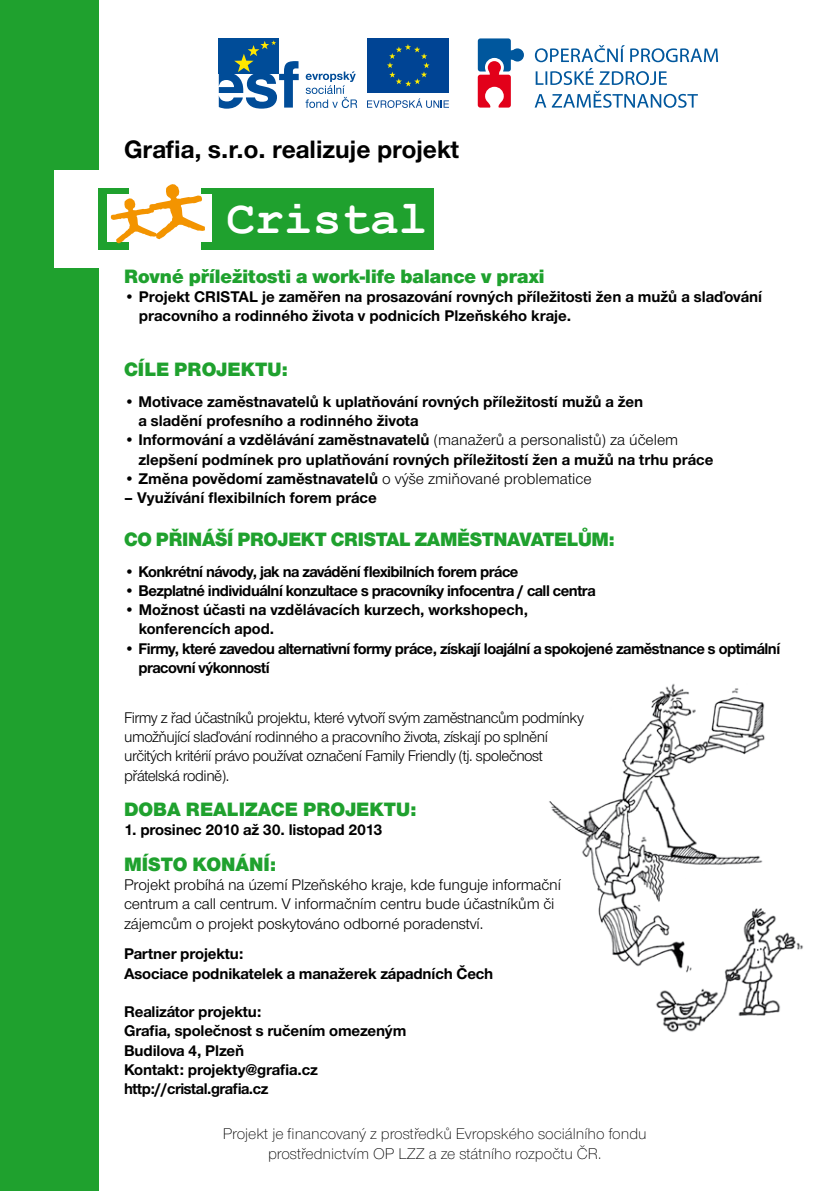
<style>
.page{position:relative;width:840px;height:1191px;background:#fff}
.page>*{position:absolute;margin:0;border:0;box-sizing:border-box;transform-origin:0 0}
.t1{font:700 47.8px "Courier New";color:#fff}
.t2{font:700 26px "Nimbus CEZOT";color:#000}
.t3{font:900 20px "Nimbus CEZOT";color:#1fa12e}
.t4{font:700 16px/19.2px "Nimbus CEZOT";letter-spacing:-.01em;color:#000}
.t5{font:700 16px/19.2px "Nimbus CEZOT";letter-spacing:-.03em;color:#000}
.t6{font:16px/19.2px "Nimbus CEZOT";letter-spacing:-.03em;color:#000}
.t7{font:16px/19.2px "Nimbus CEZOT";letter-spacing:-.01em;color:#000}
.t8{font:300 16px/19.2px "Nimbus CEZOT";color:#000;text-align:center}
.s1{font-weight:400}
</style>
<div class="page">
<img style="left:549px;top:683px;width:216px;height:284px">
<img style="left:651px;top:894px;width:152px;height:139px">
<div style="left:0;top:0;width:98px;height:1191px;background:#1fa12e"></div>
<div style="left:54px;top:170px;width:144px;height:97px;background:#fff"></div>
<svg style="left:534px;top:45px;width:183px;height:63px"></svg>
<svg style="left:477px;top:38px;width:46px;height:70px"></svg>
<div style="left:367px;top:38px;width:81px;height:55px;background:#004494"></div>
<svg style="left:387px;top:44px;width:42px;height:42px"></svg>
<svg style="left:367px;top:98px;width:81px;height:10px"></svg>
<div style="left:219px;top:38px;width:60px;height:36px;background:#004c98"></div>
<svg style="left:219px;top:40px;width:79px;height:69px"></svg>
<svg style="left:305px;top:71px;width:52px;height:37px"></svg>
<div style="left:98px;top:188px;width:335px;height:61px;background:#1fa12e"></div>
<div style="left:107px;top:194px;width:104px;height:47px;background:#fff"></div>
<div style="left:130px;top:186px;width:71px;height:73px;background:#fff"></div>
<svg style="left:110px;top:184px;width:95px;height:60px"></svg>
<h2 class="t2" style="left:124px;top:134px;width:336px">Grafia, s.r.o. realizuje projekt</h2>
<h1 class="t1" style="left:226px;top:188px;width:202px">Cristal</h1>
<p class="t3" style="left:124px;top:264px;width:421px">Rovné příležitosti a work-life balance v praxi</p>
<p class="t4" style="left:139px;top:287px;width:624px;text-indent:-15px">• Projekt CRISTAL je zaměřen na prosazování rovných příležitosti žen a mužů a slaďování pracovního a rodinného života v podnicích Plzeňského kraje.</p>
<p class="t3" style="left:124px;top:358px;width:165px">CÍLE PROJEKTU:</p>
<p class="t4" style="left:138px;top:392px;width:506px;text-indent:-14px">• Motivace zaměstnavatelů k uplatňování rovných příležitostí mužů a žen a sladění profesního a rodinného života</p>
<p class="t4" style="left:138px;top:430px;width:576px;text-indent:-14px">• Informování a vzdělávání zaměstnavatelů <span class="s1">(manažerů a personalistů) za účelem </span>zlepšení podmínek pro uplatňování rovných příležitostí žen a mužů na trhu práce</p>
<p class="t4" style="left:124px;top:469px;width:469px">• Změna povědomí zaměstnavatelů <span class="s1">o výše zmiňované problematice</span></p>
<p class="t4" style="left:124px;top:488px;width:254px">– Využívání flexibilních forem práce</p>
<p class="t3" style="left:124px;top:527px;width:492px">CO PŘINÁŠÍ PROJEKT CRISTAL ZAMĚSTNAVATELŮM:</p>
<p class="t5" style="left:124px;top:561px;width:395px">• Konkrétní návody, jak na zavádění flexibilních forem práce</p>
<p class="t5" style="left:124px;top:581px;width:472px">• Bezplatné individuální konzultace s pracovníky infocentra / call centra</p>
<p class="t4" style="left:139px;top:600px;width:390px;text-indent:-15px">• Možnost účasti na vzdělávacích kurzech, workshopech, konferencích apod.</p>
<p class="t5" style="left:138px;top:638px;width:643px;text-indent:-14px">• Firmy, které zavedou alternativní formy práce, získají loajální a spokojené zaměstnance s optimální pracovní výkonností</p>
<p class="t6" style="left:124px;top:708px;width:461px">Firmy z řad účastníků projektu, které vytvoří svým zaměstnancům podmínky umožňující slaďování rodinného a pracovního života, získají po splnění určitých kritérií právo používat označení Family Friendly (tj. společnost přátelská rodině).</p>
<p class="t3" style="left:124px;top:797px;width:294px">DOBA REALIZACE PROJEKTU:</p>
<p class="t4" style="left:124px;top:820px;width:260px">1. prosinec 2010 až 30. listopad 2013</p>
<p class="t3" style="left:124px;top:852px;width:154px">MÍSTO KONÁNÍ:</p>
<p class="t7" style="left:124px;top:875px;width:438px">Projekt probíhá na území Plzeňského kraje, kde funguje informační centrum a call centrum. V informačním centru bude účastníkům či zájemcům o projekt poskytováno odborné poradenství.</p>
<p class="t4" style="left:124px;top:944px;width:370px">Partner projektu:<br>Asociace podnikatelek a manažerek západních Čech</p>
<p class="t4" style="left:124px;top:1002px;width:283px">Realizátor projektu:<br>Grafia, společnost s ručením omezeným<br>Budilova 4, Plzeň<br>Kontakt: projekty@grafia.cz http://cristal.grafia.cz</p>
<p class="t8" style="left:222px;top:1124px;width:425px">Projekt je financovaný z prostředků Evropského sociálního fondu prostřednictvím OP LZZ a ze státního rozpočtu ČR.</p>
</div>
